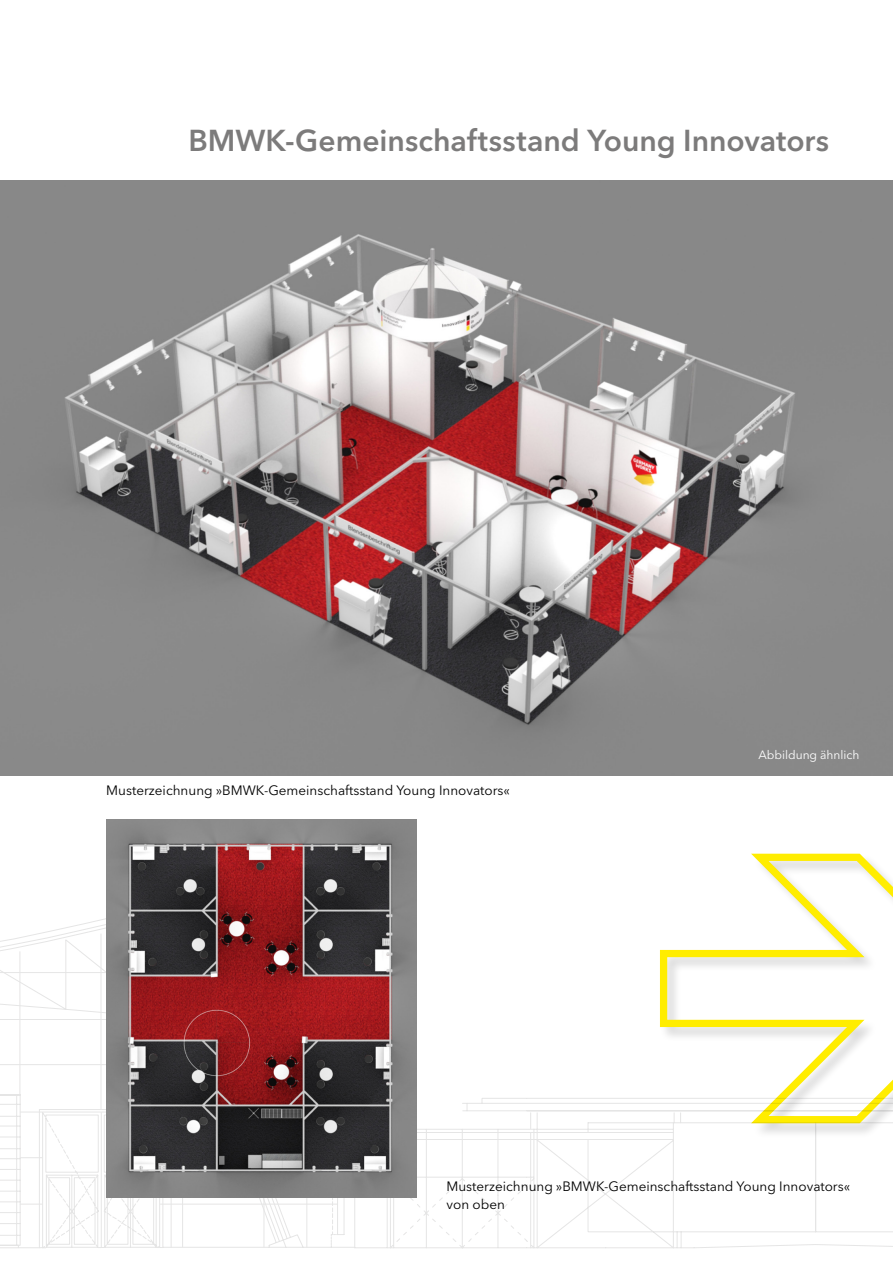
<style>
.page{position:relative;width:893px;height:1263px;background:#fff}
.page>*{position:absolute;margin:0;border:0;box-sizing:border-box;transform-origin:0 0}
.t1{font:600 30px "Avenir Next LT Pro";color:#7c7b7b}
.t2{font:13.5px/18px "Avenir Next LT Pro";color:#000}
.t3{font:12px "Avenir Next LT Pro";color:#fff}
</style>
<div class="page">
<svg style="left:0;top:918px;width:893px;height:330px"></svg>
<div style="left:659px;top:853px;width:234px;height:286px;background:#000;opacity:.15"></div>
<svg style="left:656px;top:853px;width:237px;height:277px"></svg>
<img style="left:0;top:181px;width:893px;height:595px">
<img style="left:106px;top:819px;width:311px;height:379px">
<h1 class="t1" style="left:189px;top:122px;width:642px">BMWK-Gemeinschaftsstand Young Innovators</h1>
<p class="t2" style="left:106px;top:781px;width:405px">Musterzeichnung »BMWK-Gemeinschaftsstand Young Innovators«</p>
<p class="t3" style="left:758px;top:748px;width:103px">Abbildung ähnlich</p>
<p class="t2" style="left:446px;top:1177px;width:405px">Musterzeichnung »BMWK-Gemeinschaftsstand Young Innovators« von oben</p>
</div>
